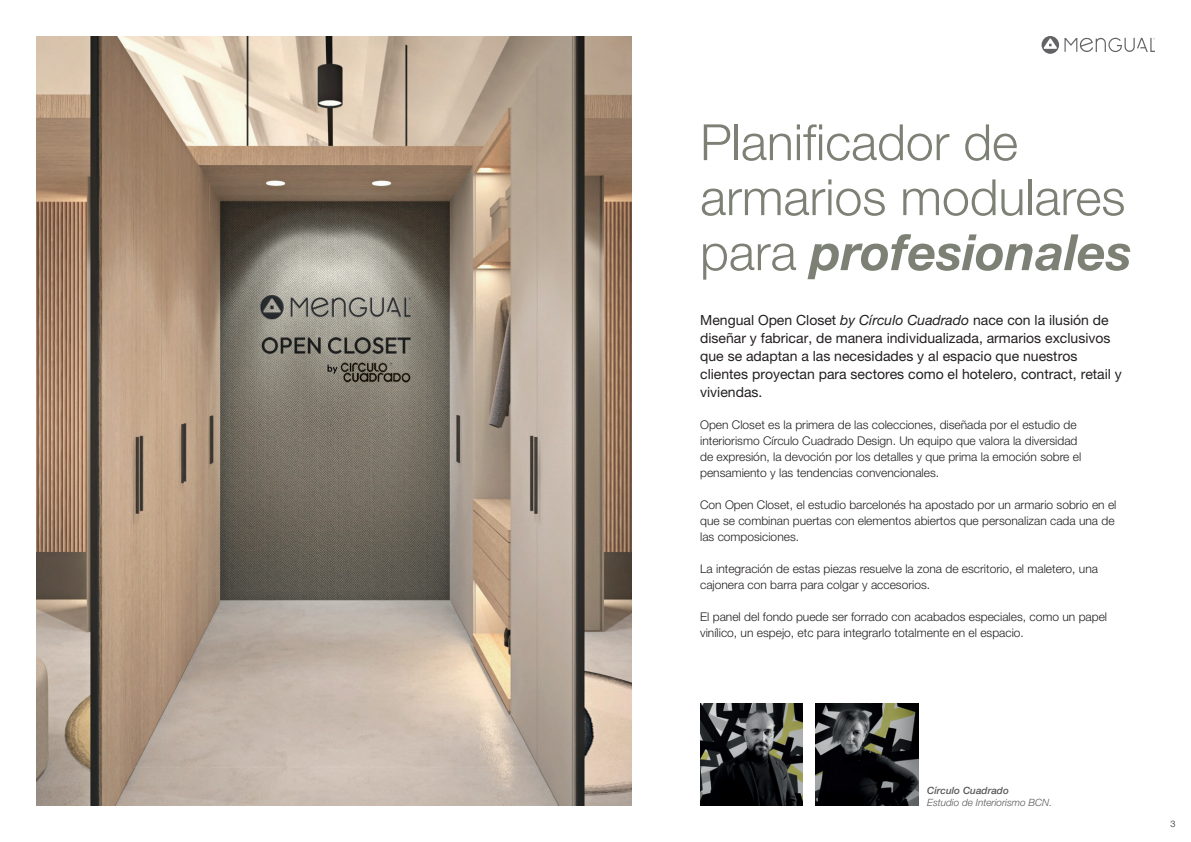
<style>
.page{position:relative;width:1191px;height:842px;background:#fff}
.page>*{position:absolute;margin:0;border:0;box-sizing:border-box;transform-origin:0 0}
.t1{font:300 50px/55px "Helvetica Neue LT Pro";color:#7d8075}
.t2{font:14px/18px "Helvetica Neue LT Pro";color:#231f20}
.t3{font:300 12px/16px "Helvetica Neue LT Pro";color:#231f20}
.t4{font:italic 300 10px "Helvetica Neue LT Pro";color:#57585a}
.t5{font:italic 500 10px "Helvetica Neue LT Pro";color:#57585a}
.t6{font:300 9px "Helvetica Neue LT Pro";color:#231f20}
.s1{font-weight:700;font-style:italic}
.s2{font-style:italic}
</style>
<div class="page">
<img style="left:700px;top:704px;width:102px;height:102px">
<img style="left:815px;top:704px;width:103px;height:102px">
<img style="left:36px;top:36px;width:595px;height:770px">
<svg style="left:1041px;top:36px;width:114px;height:18px"></svg>
<h1 class="t1" style="left:700px;top:114px;width:433px">Planificador de armarios modulares para <span class="s1">profesionales</span></h1>
<p class="t2" style="left:700px;top:310px;width:423px">Mengual Open Closet <span class="s2">by Círculo Cuadrado</span> nace con la ilusión de diseñar y fabricar, de manera individualizada, armarios exclusivos que se adaptan a las necesidades y al espacio que nuestros clientes proyectan para sectores como el hotelero, contract, retail y viviendas.</p>
<p class="t3" style="left:700px;top:416px;width:383px">Open Closet es la primera de las colecciones, diseñada por el estudio de interiorismo Círculo Cuadrado Design. Un equipo que valora la diversidad de expresión, la devoción por los detalles y que prima la emoción sobre el pensamiento y las tendencias convencionales.</p>
<p class="t3" style="left:700px;top:496px;width:418px">Con Open Closet, el estudio barcelonés ha apostado por un armario sobrio en el que se combinan puertas con elementos abiertos que personalizan cada una de las composiciones.</p>
<p class="t3" style="left:700px;top:560px;width:399px">La integración de estas piezas resuelve la zona de escritorio, el maletero, una cajonera con barra para colgar y accesorios.</p>
<p class="t3" style="left:700px;top:608px;width:408px">El panel del fondo puede ser forrado con acabados especiales, como un papel vinílico, un espejo, etc para integrarlo totalmente en el espacio.</p>
<p class="t5" style="left:927px;top:784px;width:83px">Círculo Cuadrado</p>
<p class="t4" style="left:927px;top:796px;width:126px">Estudio de Interiorismo BCN.</p>
<p class="t6" style="left:1170px;top:818px;width:7px">3</p>
</div>
